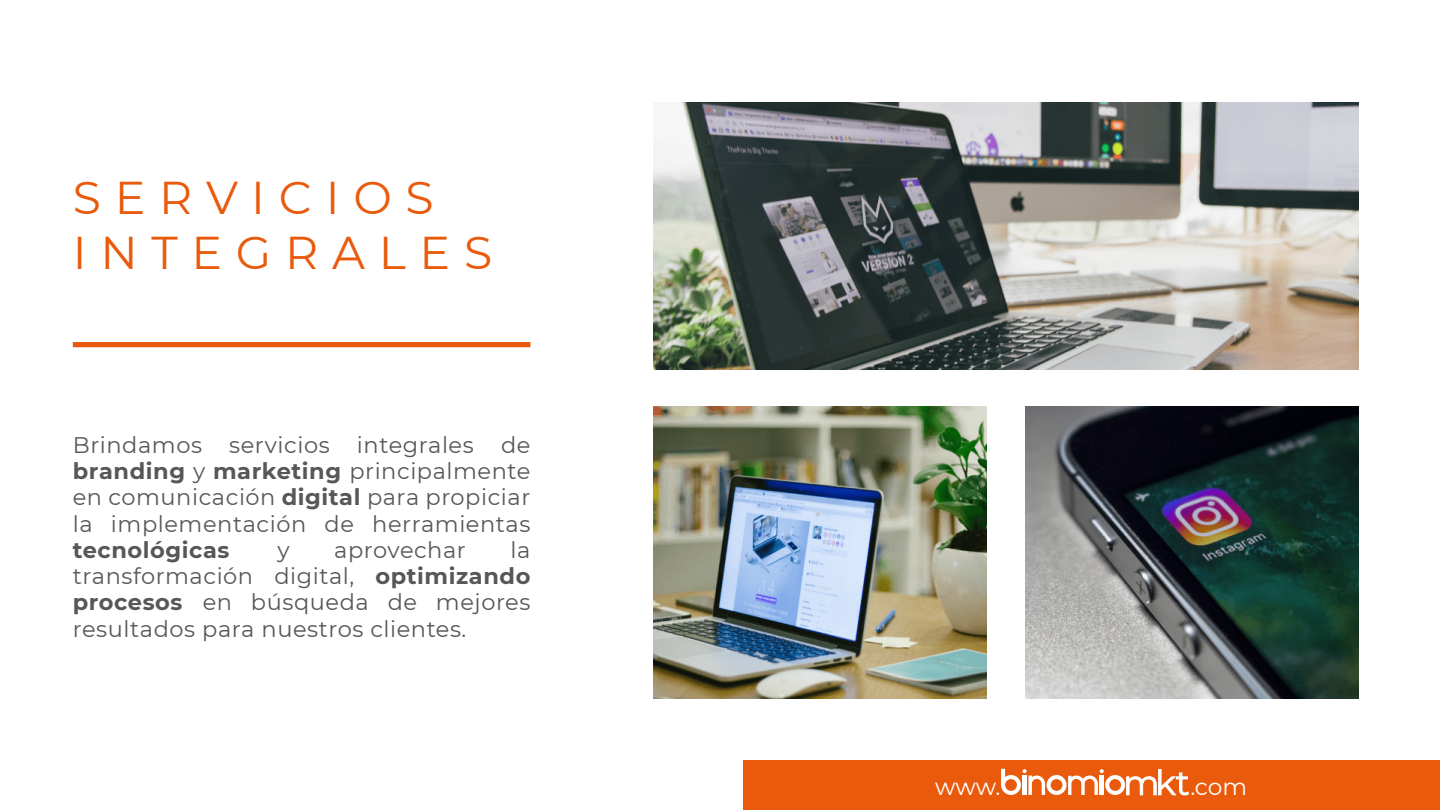
<style>
.page{position:relative;width:1440px;height:810px;background:#fff}
.page>*{position:absolute;margin:0;border:0;box-sizing:border-box;transform-origin:0 0}
.t1{font:45.9px/55.1px "Montserrat";letter-spacing:.3em;color:#e95a0c}
.t2{font:23.33px "Montserrat";letter-spacing:-.005em;color:#fff}
.t3{font:22.5px/26.2px "Montserrat";letter-spacing:.025em;color:#575756;text-align:justify}
.t4{font:700 22.5px "Montserrat";letter-spacing:.025em;color:#575756}
.s1{font-weight:700}
</style>
<div class="page">
<div style="left:743px;top:761px;width:697px;height:49px;background:#e95a0c"></div>
<svg style="left:1001px;top:769px;width:188px;height:26px"></svg>
<div style="left:73px;top:342px;width:457px;height:5px;background:#e95a0c"></div>
<img style="left:653px;top:102px;width:706px;height:268px">
<img style="left:653px;top:406px;width:334px;height:293px">
<img style="left:1025px;top:406px;width:334px;height:293px">
<h1 class="t1" style="left:73px;top:168px;width:421px">SERVICIOS<br>INTEGRALES</h1>
<p class="t3" style="left:73px;top:431px;width:459px">Brindamos servicios integrales de <span class="s1">branding</span> y <span class="s1">marketing</span> principalmente en comunicación <span class="s1">digital</span> para propiciar la implementación de herramientas</p>
<p class="t4" style="left:73px;top:534px;width:158px">tecnológicas</p>
<p class="t3" style="left:277px;top:536px;width:14px">y</p>
<p class="t3" style="left:334px;top:536px;width:133px">aprovechar</p>
<p class="t3" style="left:73px;top:536px;width:459px;text-indent:438px">la transformación digital, <span class="s1">optimizando procesos</span> en búsqueda de mejores resultados para nuestros clientes.</p>
<p class="t2" style="left:935px;top:770px;width:67px">www.</p>
<p class="t2" style="left:1190px;top:770px;width:58px">.com</p>
</div>
